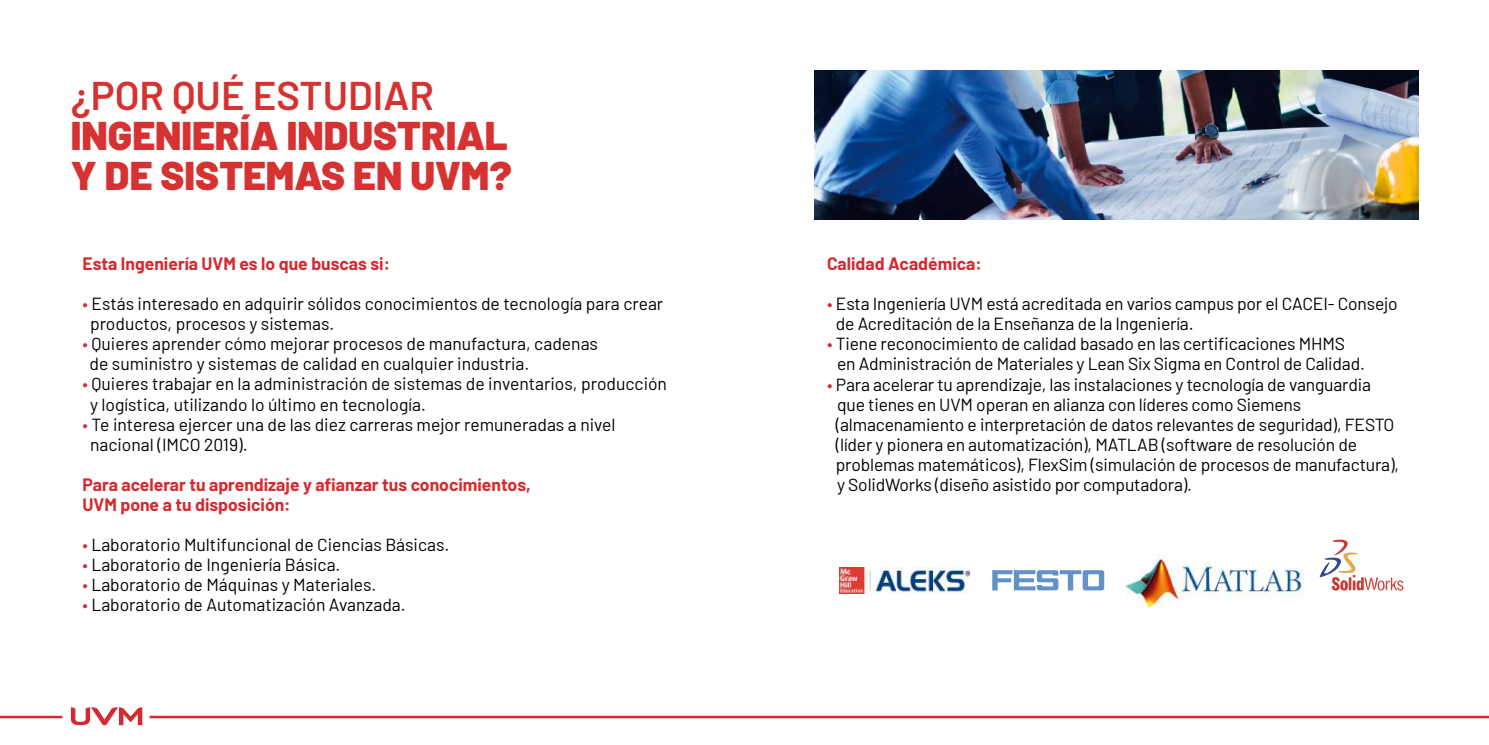
<style>
.page{position:relative;width:1489px;height:745px;background:#fff}
.page>*{position:absolute;margin:0;border:0;box-sizing:border-box;transform-origin:0 0}
.t1{font:900 40px/40px "Barlow";color:#d73232}
.t2{font:600 40px "Barlow";color:#d73232}
.t3{font:17.5px/20px "Barlow";letter-spacing:-.01em;color:#000}
.t4{font:700 17.5px/20px "Barlow";color:#d52a2f}
.s1{color:#d52a2f}
</style>
<div class="page">
<img style="left:814px;top:71px;width:604px;height:149px">
<svg style="left:71px;top:707px;width:71px;height:17px"></svg>
<hr style="left:150px;top:715px;width:1338px;height:2px;background:#d52a2f">
<hr style="left:0;top:715px;width:62px;height:2px;background:#d52a2f">
<img style="left:1124px;top:554px;width:179px;height:54px">
<svg style="left:992px;top:570px;width:112px;height:20px"></svg>
<svg style="left:1319px;top:539px;width:85px;height:52px"></svg>
<img style="left:839px;top:567px;width:130px;height:25px">
<h1 class="t2" style="left:71px;top:66px;width:364px">¿POR QUÉ ESTUDIAR</h1>
<h1 class="t1" style="left:71px;top:113px;width:442px">INGENIERÍA INDUSTRIAL<br>Y DE SISTEMAS EN UVM?</h1>
<p class="t4" style="left:82px;top:252px;width:309px">Esta Ingeniería UVM es lo que buscas si:</p>
<p class="t3" style="left:90px;top:292px;width:574px;text-indent:-8px"><span class="s1">•</span> Estás interesado en adquirir sólidos conocimientos de tecnología para crear productos, procesos y sistemas.</p>
<p class="t3" style="left:89px;top:332px;width:510px;text-indent:-7px"><span class="s1">•</span> Quieres aprender cómo mejorar procesos de manufactura, cadenas de suministro y sistemas de calidad en cualquier industria.</p>
<p class="t3" style="left:90px;top:372px;width:578px;text-indent:-8px"><span class="s1">•</span> Quieres trabajar en la administración de sistemas de inventarios, producción y logística, utilizando lo último en tecnología.</p>
<p class="t3" style="left:90px;top:412px;width:527px;text-indent:-8px"><span class="s1">•</span> Te interesa ejercer una de las diez carreras mejor remuneradas a nivel nacional (IMCO 2019).</p>
<p class="t4" style="left:82px;top:472px;width:450px">Para acelerar tu aprendizaje y afianzar tus conocimientos,<br>UVM pone a tu disposición:</p>
<p class="t3" style="left:82px;top:532px;width:368px"><span class="s1">•</span> Laboratorio Multifuncional de Ciencias Básicas.</p>
<p class="t3" style="left:82px;top:552px;width:259px"><span class="s1">•</span> Laboratorio de Ingeniería Básica.</p>
<p class="t3" style="left:82px;top:572px;width:295px"><span class="s1">•</span> Laboratorio de Máquinas y Materiales.</p>
<p class="t3" style="left:82px;top:592px;width:325px"><span class="s1">•</span> Laboratorio de Automatización Avanzada.</p>
<p class="t4" style="left:827px;top:252px;width:156px">Calidad Académica:</p>
<p class="t3" style="left:835px;top:292px;width:563px;text-indent:-9px"><span class="s1">•</span> Esta Ingeniería UVM está acreditada en varios campus por el CACEI- Consejo de Acreditación de la Enseñanza de la Ingeniería.</p>
<p class="t3" style="left:837px;top:332px;width:529px;text-indent:-10px"><span class="s1">•</span> Tiene reconocimiento de calidad basado en las certificaciones MHMS en Administración de Materiales y Lean Six Sigma en Control de Calidad.</p>
<p class="t3" style="left:835px;top:372px;width:564px;text-indent:-9px"><span class="s1">•</span> Para acelerar tu aprendizaje, las instalaciones y tecnología de vanguardia que tienes en UVM operan en alianza con líderes como Siemens (almacenamiento e interpretación de datos relevantes de seguridad), FESTO (líder y pionera en automatización), MATLAB (software de resolución de problemas matemáticos), FlexSim (simulación de procesos de manufactura), y SolidWorks (diseño asistido por computadora).</p>
</div>
